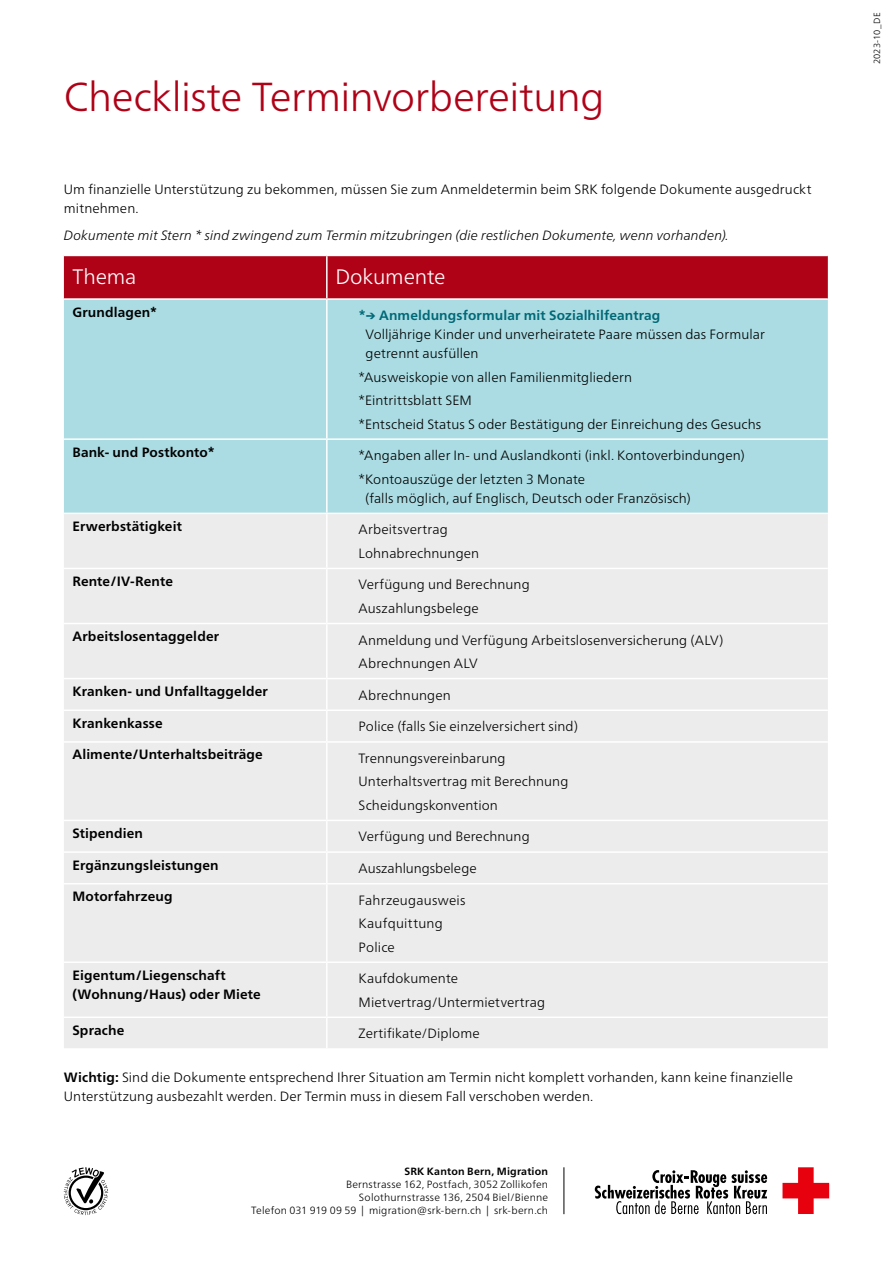
<style>
.page{position:relative;width:893px;height:1263px;background:#fff}
.page>*{position:absolute;margin:0;border:0;box-sizing:border-box;transform-origin:0 0}
.t1{font:300 40.5px "Frutiger Neue LTW1 G";letter-spacing:-.015em;color:#b00217}
.t2{font:300 21px "Frutiger Neue LTW1 G";letter-spacing:-.005em;color:#fff}
.t3{font:300 13.5px/23.4px "Frutiger Neue LTW1 G";letter-spacing:.005em;color:#000}
.t4{font:700 13.5px/19.2px "Frutiger Neue LTW1 G";letter-spacing:.01em;color:#000}
.t5{font:italic 300 13.5px "Frutiger Neue LTW1 G";letter-spacing:.005em;color:#000}
.t6{font:700 13.5px "Frutiger Neue LTW1 G";letter-spacing:.01em;color:#006876}
.t7{font:300 10.5px/12.9px "Frutiger Neue LTW1 G";letter-spacing:.015em;color:#000;text-align:right}
.t8{font:700 10.5px "Frutiger Neue LTW1 G";letter-spacing:.02em;color:#000}
.t9{font:300 9px "Frutiger Neue LTW1 G";letter-spacing:.025em;color:#000}
.s1{font-weight:700}
</style>
<div class="page">
<svg style="left:64px;top:1167px;width:44px;height:48px"></svg>
<hr style="left:564px;top:1167px;width:1px;height:47px;background:#000">
<svg style="left:782px;top:1167px;width:47px;height:47px"></svg>
<svg style="left:595px;top:1170px;width:172px;height:44px"></svg>
<div style="left:64px;top:256px;width:764px;height:42px;background:#b00217"></div>
<div style="left:64px;top:300px;width:764px;height:213px;background:#abdce3"></div>
<div style="left:64px;top:514px;width:764px;height:534px;background:#ececec"></div>
<hr style="left:326px;top:256px;width:2px;height:42px;background:#fff">
<hr style="left:326px;top:300px;width:2px;height:138px;background:#fff">
<hr style="left:64px;top:438px;width:263px;height:2px;background:#fff">
<hr style="left:327px;top:438px;width:501px;height:2px;background:#fff">
<hr style="left:326px;top:440px;width:2px;height:73px;background:#fff">
<hr style="left:326px;top:514px;width:2px;height:54px;background:#fff">
<hr style="left:64px;top:568px;width:263px;height:1px;background:#fff">
<hr style="left:327px;top:568px;width:501px;height:1px;background:#fff">
<hr style="left:326px;top:569px;width:2px;height:54px;background:#fff">
<hr style="left:64px;top:623px;width:263px;height:1px;background:#fff">
<hr style="left:327px;top:623px;width:501px;height:1px;background:#fff">
<hr style="left:326px;top:624px;width:2px;height:54px;background:#fff">
<hr style="left:64px;top:678px;width:263px;height:1px;background:#fff">
<hr style="left:327px;top:678px;width:501px;height:1px;background:#fff">
<hr style="left:326px;top:679px;width:2px;height:30px;background:#fff">
<hr style="left:64px;top:709px;width:263px;height:2px;background:#fff">
<hr style="left:327px;top:709px;width:501px;height:2px;background:#fff">
<hr style="left:326px;top:711px;width:2px;height:30px;background:#fff">
<hr style="left:64px;top:741px;width:263px;height:2px;background:#fff">
<hr style="left:327px;top:741px;width:501px;height:2px;background:#fff">
<hr style="left:326px;top:743px;width:2px;height:77px;background:#fff">
<hr style="left:64px;top:820px;width:263px;height:1px;background:#fff">
<hr style="left:327px;top:820px;width:501px;height:1px;background:#fff">
<hr style="left:326px;top:821px;width:2px;height:30px;background:#fff">
<hr style="left:64px;top:851px;width:263px;height:2px;background:#fff">
<hr style="left:327px;top:851px;width:501px;height:2px;background:#fff">
<hr style="left:326px;top:853px;width:2px;height:30px;background:#fff">
<hr style="left:64px;top:883px;width:263px;height:1px;background:#fff">
<hr style="left:327px;top:883px;width:501px;height:1px;background:#fff">
<hr style="left:326px;top:884px;width:2px;height:77px;background:#fff">
<hr style="left:64px;top:961px;width:263px;height:2px;background:#fff">
<hr style="left:327px;top:961px;width:501px;height:2px;background:#fff">
<hr style="left:326px;top:963px;width:2px;height:53px;background:#fff">
<hr style="left:64px;top:1016px;width:263px;height:2px;background:#fff">
<hr style="left:327px;top:1016px;width:501px;height:2px;background:#fff">
<hr style="left:326px;top:1018px;width:2px;height:30px;background:#fff">
<h1 class="t1" style="left:64px;top:72px;width:542px">Checkliste Terminvorbereitung</h1>
<p class="t3" style="left:64px;top:180px;width:749px;line-height:18.8px">Um finanzielle Unterstützung zu bekommen, müssen Sie zum Anmeldetermin beim SRK folgende Dokumente ausgedruckt mitnehmen.</p>
<p class="t5" style="left:64px;top:228px;width:666px">Dokumente mit Stern * sind zwingend zum Termin mitzubringen (die restlichen Dokumente, wenn vorhanden).</p>
<h2 class="t2" style="left:72px;top:264px;width:66px">Thema</h2>
<h2 class="t2" style="left:335px;top:264px;width:112px">Dokumente</h2>
<p class="t4" style="left:72px;top:302px;width:86px">Grundlagen*</p>
<p class="t6" style="left:359px;top:307px;width:303px">*→ Anmeldungsformular mit Sozialhilfeantrag</p>
<p class="t3" style="left:365px;top:325px;width:401px;line-height:19.2px">Volljährige Kinder und unverheiratete Paare müssen das Formular getrennt ausfüllen</p>
<p class="t3" style="left:359px;top:365px;width:404px">*Ausweiskopie von allen Familienmitgliedern<br>*Eintrittsblatt SEM<br>*Entscheid Status S oder Bestätigung der Einreichung des Gesuchs</p>
<p class="t4" style="left:72px;top:442px;width:144px">Bank- und Postkonto*</p>
<p class="t3" style="left:359px;top:444px;width:388px">*Angaben aller In- und Auslandkonti (inkl. Kontoverbindungen) *Kontoauszüge der letzten 3 Monate</p>
<p class="t3" style="left:365px;top:486px;width:327px">(falls möglich, auf Englisch, Deutsch oder Französisch)</p>
<p class="t4" style="left:72px;top:516px;width:111px">Erwerbstätigkeit</p>
<p class="t3" style="left:359px;top:518px;width:122px">Arbeitsvertrag<br>Lohnabrechnungen</p>
<p class="t4" style="left:72px;top:571px;width:102px">Rente/IV-Rente</p>
<p class="t3" style="left:359px;top:573px;width:173px">Verfügung und Berechnung<br>Auszahlungsbelege</p>
<p class="t4" style="left:72px;top:627px;width:148px">Arbeitslosentaggelder</p>
<p class="t3" style="left:359px;top:628px;width:366px">Anmeldung und Verfügung Arbeitslosenversicherung (ALV)<br>Abrechnungen ALV</p>
<p class="t4" style="left:72px;top:682px;width:197px">Kranken- und Unfalltaggelder</p>
<p class="t3" style="left:359px;top:683px;width:94px">Abrechnungen</p>
<p class="t4" style="left:72px;top:713px;width:92px">Krankenkasse</p>
<p class="t3" style="left:359px;top:715px;width:221px">Police (falls Sie einzelversichert sind)</p>
<p class="t4" style="left:72px;top:745px;width:192px">Alimente/Unterhaltsbeiträge</p>
<p class="t3" style="left:359px;top:746px;width:211px">Trennungsvereinbarung<br>Unterhaltsvertrag mit Berechnung<br>Scheidungskonvention</p>
<p class="t4" style="left:72px;top:823px;width:72px">Stipendien</p>
<p class="t3" style="left:359px;top:825px;width:173px">Verfügung und Berechnung</p>
<p class="t4" style="left:72px;top:855px;width:148px">Ergänzungsleistungen</p>
<p class="t3" style="left:359px;top:857px;width:120px">Auszahlungsbelege</p>
<p class="t4" style="left:72px;top:887px;width:102px">Motorfahrzeug</p>
<p class="t3" style="left:359px;top:888px;width:108px">Fahrzeugausweis<br>Kaufquittung<br>Police</p>
<p class="t4" style="left:72px;top:965px;width:190px">Eigentum/Liegenschaft (Wohnung/Haus) oder Miete</p>
<p class="t3" style="left:359px;top:967px;width:188px">Kaufdokumente<br>Mietvertrag/Untermietvertrag</p>
<p class="t4" style="left:72px;top:1020px;width:53px">Sprache</p>
<p class="t3" style="left:359px;top:1022px;width:123px">Zertifikate/Diplome</p>
<p class="t3" style="left:64px;top:1067px;width:731px;line-height:19.2px"><span class="s1">Wichtig:</span> Sind die Dokumente entsprechend Ihrer Situation am Termin nicht komplett vorhanden, kann keine finanzielle<br>Unterstützung ausbezahlt werden. Der Termin muss in diesem Fall verschoben werden.</p>
<p class="t8" style="left:404px;top:1165px;width:145px">SRK Kanton Bern, Migration</p>
<p class="t7" style="left:251px;top:1178px;width:298px">Bernstrasse 162, Postfach, 3052 Zollikofen<br>Solothurnstrasse 136, 2504 Biel/Bienne<br>Telefon 031 919 09 59 | migration@srk-bern.ch | srk-bern.ch</p>
<p class="t9" style="left:872px;top:64px;width:53px;rotate:-90deg">2023-10_DE</p>
</div>
